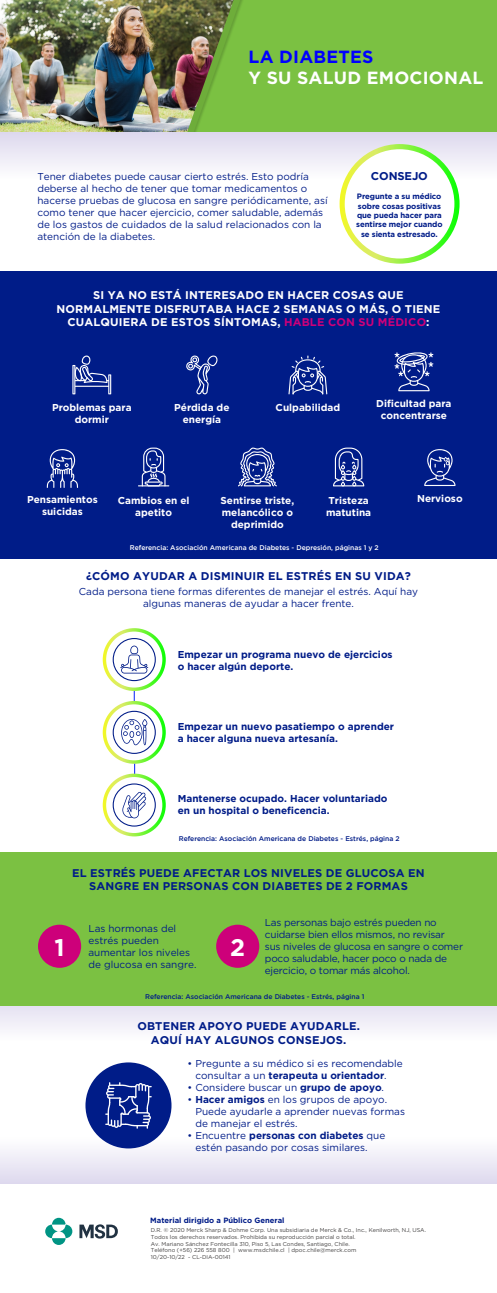
<style>
.page{position:relative;width:497px;height:1293px;background:#fff}
.page>*{position:absolute;margin:0;border:0;box-sizing:border-box;transform-origin:0 0}
.t1{font:700 24px "Gotham";color:#fff}
.t2{font:700 17.6px "Gotham";letter-spacing:.015em;color:#fff}
.t3{font:700 17.6px "Gotham";letter-spacing:.015em;color:#00f}
.t4{font:700 11.28px "Gotham";letter-spacing:-.01em;color:#001c88}
.t5{font:700 11.2px/13.4px "Gotham";letter-spacing:.015em;color:#001c88;text-align:center}
.t6{font:700 11.2px/13.4px "Gotham";letter-spacing:.015em;color:#fff;text-align:center}
.t7{font:10px/12px "Gotham";color:#001c88}
.t8{font:700 10px/12px "Gotham";color:#001c88}
.t9{font:700 10px/12px "Gotham";color:#fff;text-align:center}
.t10{font:10px/12px "Gotham";letter-spacing:-.02em;color:#001c88}
.t11{font:700 7.8px/9.4px "Gotham";letter-spacing:-.01em;color:#001c88;text-align:center}
.t12{font:700 7.6px "Gotham";color:#001c88}
.t13{font:500 6.8px "Gotham";color:#001c88}
.t14{font:500 6.8px "Gotham";color:#fff}
.t15{font:5.6px "Gotham";color:#424040}
.s1{color:#cd007a}
.s2{font-weight:700}
</style>
<div class="page">
<div style="left:0;top:994px;width:497px;height:46px;background:linear-gradient(to right,#f1eff8,#f1eff8)"></div>
<div style="left:0;top:1137px;width:497px;height:46px;background:linear-gradient(to bottom,#fefefe,#dfdaef)"></div>
<div style="left:0;top:851px;width:497px;height:154px;background:#7bc142"></div>
<div style="left:0;top:271px;width:497px;height:288px;background:#001c88"></div>
<img style="left:0;top:0;width:180px;height:132px">
<div style="left:248px;top:0;width:249px;height:132px;background:#7bc142"></div>
<img style="left:180px;top:0;width:68px;height:132px">
<div style="left:0;top:132px;width:497px;height:46px;background:linear-gradient(to bottom,#dcd7ed,#fafcf9)"></div>
<div style="left:342px;top:147px;width:115px;height:114px;background:#fff;border-radius:50%"></div>
<div style="left:339px;top:144px;width:120px;height:120px;border:5px solid #fff;border-radius:50%"></div>
<svg style="left:72px;top:355px;width:39px;height:39px"></svg>
<svg style="left:186px;top:355px;width:31px;height:39px"></svg>
<svg style="left:142px;top:447px;width:23px;height:38px"></svg>
<hr style="left:138px;top:485px;width:31px;height:1px;background:#fff">
<svg style="left:238px;top:447px;width:39px;height:39px"></svg>
<svg style="left:47px;top:449px;width:31px;height:39px"></svg>
<svg style="left:333px;top:447px;width:31px;height:39px"></svg>
<svg style="left:394px;top:352px;width:39px;height:39px"></svg>
<svg style="left:288px;top:355px;width:39px;height:39px"></svg>
<svg style="left:424px;top:449px;width:31px;height:37px"></svg>
<svg style="left:104px;top:630px;width:60px;height:59px"></svg>
<div style="left:103px;top:628px;width:63px;height:63px;border:3px solid #fff;border-radius:50%"></div>
<div style="left:113px;top:638px;width:43px;height:43px;border:1px solid #001c88;border-radius:50%"></div>
<svg style="left:104px;top:702px;width:60px;height:60px"></svg>
<div style="left:103px;top:701px;width:63px;height:62px;border:3px solid #fff;border-radius:50%"></div>
<div style="left:113px;top:710px;width:43px;height:44px;border:1px solid #001c88;border-radius:50%"></div>
<svg style="left:104px;top:775px;width:60px;height:59px"></svg>
<div style="left:103px;top:773px;width:63px;height:63px;border:3px solid #fff;border-radius:50%"></div>
<div style="left:113px;top:783px;width:43px;height:43px;border:1px solid #001c88;border-radius:50%"></div>
<svg style="left:120px;top:645px;width:28px;height:28px"></svg>
<svg style="left:121px;top:719px;width:26px;height:26px"></svg>
<svg style="left:122px;top:791px;width:24px;height:27px"></svg>
<div style="left:38px;top:924px;width:43px;height:43px;background:#cd007a;border-radius:50%"></div>
<div style="left:216px;top:924px;width:43px;height:43px;background:#cd007a;border-radius:50%"></div>
<div style="left:85px;top:1062px;width:86px;height:86px;background:#001c88;border-radius:50%"></div>
<svg style="left:105px;top:1082px;width:47px;height:46px"></svg>
<svg style="left:45px;top:1217px;width:27px;height:27px"></svg>
<svg style="left:79px;top:1224px;width:39px;height:14px"></svg>
<p class="t3" style="left:249px;top:45px;width:126px">LA DIABETES</p>
<p class="t2" style="left:249px;top:66px;width:236px">Y SU SALUD EMOCIONAL</p>
<p class="t7" style="left:37px;top:170px;width:292px">Tener diabetes puede causar cierto estrés. Esto podría deberse al hecho de tener que tomar medicamentos o hacerse pruebas de glucosa en sangre periódicamente, así como tener que hacer ejercicio, comer saludable, además de los gastos de cuidados de la salud relacionados con la atención de la diabetes.</p>
<p class="t4" style="left:371px;top:169px;width:58px">CONSEJO</p>
<p class="t11" style="left:356px;top:192px;width:88px">Pregunte a su médico sobre cosas positivas que pueda hacer para sentirse mejor cuando se sienta estresado.</p>
<p class="t6" style="left:56px;top:289px;width:385px">SI YA NO ESTÁ INTERESADO EN HACER COSAS QUE<br>NORMALMENTE DISFRUTABA HACE 2 SEMANAS O MÁS, O TIENE<br>CUALQUIERA DE ESTOS SÍNTOMAS, <span class="s1">HABLE CON SU MÉDICO</span>:</p>
<p class="t9" style="left:52px;top:402px;width:81px">Problemas para dormir</p>
<p class="t9" style="left:174px;top:402px;width:57px">Pérdida de energía</p>
<p class="t9" style="left:276px;top:402px;width:66px">Culpabilidad</p>
<p class="t9" style="left:376px;top:397px;width:77px">Dificultad para concentrarse</p>
<p class="t9" style="left:27px;top:493px;width:72px">Pensamientos suicidas</p>
<p class="t9" style="left:328px;top:494px;width:42px">Tristeza</p>
<p class="t9" style="left:118px;top:494px;width:73px">Cambios en el apetito</p>
<p class="t9" style="left:220px;top:494px;width:75px">Sentirse triste, melancólico o deprimido</p>
<p class="t9" style="left:326px;top:506px;width:47px">matutina</p>
<p class="t14" style="left:130px;top:544px;width:250px">Referencia: Asociación Americana de Diabetes - Depresión, páginas 1 y 2</p>
<p class="t9" style="left:417px;top:492px;width:47px">Nervioso</p>
<p class="t5" style="left:86px;top:569px;width:326px">¿CÓMO AYUDAR A DISMINUIR EL ESTRÉS EN SU VIDA?</p>
<p class="t7" style="left:79px;top:585px;width:341px;text-align:center">Cada persona tiene formas diferentes de manejar el estrés. Aquí hay algunas maneras de ayudar a hacer frente.</p>
<p class="t8" style="left:178px;top:648px;width:216px">Empezar un programa nuevo de ejercicios o hacer algún deporte.</p>
<p class="t8" style="left:178px;top:720px;width:218px">Empezar un nuevo pasatiempo o aprender a hacer alguna nueva artesanía.</p>
<p class="t8" style="left:178px;top:792px;width:211px">Mantenerse ocupado. Hacer voluntariado en un hospital o beneficencia.</p>
<p class="t13" style="left:179px;top:834px;width:222px">Referencia: Asociación Americana de Diabetes - Estrés, página 2</p>
<p class="t5" style="left:72px;top:866px;width:354px">EL ESTRÉS PUEDE AFECTAR LOS NIVELES DE GLUCOSA EN<br>SANGRE EN PERSONAS CON DIABETES DE 2 FORMAS</p>
<p class="t7" style="left:88px;top:922px;width:110px">Las hormonas del estrés pueden aumentar los niveles de glucosa en sangre.</p>
<p class="t10" style="left:265px;top:916px;width:200px">Las personas bajo estrés pueden no cuidarse bien ellos mismos, no revisar sus niveles de glucosa en sangre o comer poco saludable, hacer poco o nada de ejercicio, o tomar más alcohol.</p>
<p class="t1" style="left:54px;top:932px;width:12px">1</p>
<p class="t1" style="left:230px;top:932px;width:16px">2</p>
<p class="t13" style="left:145px;top:992px;width:221px">Referencia: Asociación Americana de Diabetes - Estrés, página 1</p>
<p class="t5" style="left:137px;top:1019px;width:224px">OBTENER APOYO PUEDE AYUDARLE.</p>
<p class="t5" style="left:151px;top:1032px;width:197px">AQUÍ HAY ALGUNOS CONSEJOS.</p>
<p class="t7" style="left:195px;top:1057px;width:209px;text-indent:-8px">• Pregunte a su médico si es recomendable consultar a un <span class="s2">terapeuta u orientador</span>.</p>
<p class="t7" style="left:188px;top:1081px;width:198px">• Considere buscar un <span class="s2">grupo de apoyo</span>.</p>
<p class="t7" style="left:195px;top:1093px;width:211px;text-indent:-8px">• <span class="s2">Hacer amigos</span> en los grupos de apoyo.<br>Puede ayudarle a aprender nuevas formas de manejar el estrés.</p>
<p class="t7" style="left:195px;top:1129px;width:191px;text-indent:-8px">• Encuentre <span class="s2">personas con diabetes</span> que estén pasando por cosas similares.</p>
<p class="t12" style="left:150px;top:1215px;width:136px">Material dirigido a Público General</p>
<p class="t15" style="left:151px;top:1226px;width:277px">D.R. © 2020 Merck Sharp &amp; Dohme Corp. Una subsidiaria de Merck &amp; Co., Inc., Kenilworth, NJ, USA.</p>
<p class="t15" style="left:151px;top:1233px;width:206px">Todos los derechos reservados. Prohibida su reproducción parcial o total.</p>
<p class="t15" style="left:151px;top:1239px;width:200px">Av. Mariano Sánchez Fontecilla 310, Piso 5, Las Condes, Santiago, Chile.</p>
<p class="t15" style="left:151px;top:1246px;width:207px">Teléfono (+56) 226 558 800 | www.msdchile.cl | dpoc.chile@merck.com</p>
<p class="t15" style="left:151px;top:1253px;width:81px">10/20-10/22 - CL-DIA-00141</p>
</div>
